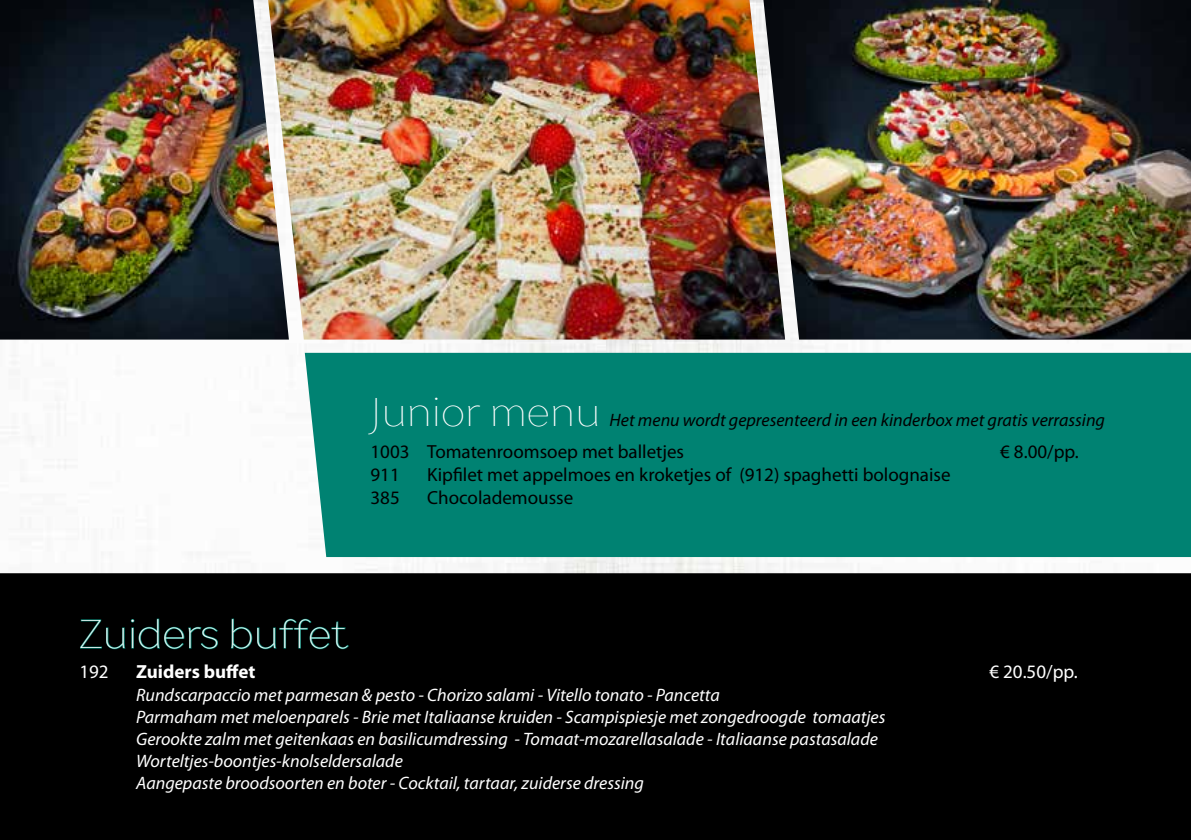
<style>
.page{position:relative;width:1191px;height:840px;background:#fff}
.page>*{position:absolute;margin:0;border:0;box-sizing:border-box;transform-origin:0 0}
.t1{font:40px "Drugs";color:#fff}
.t2{font:19px "Myriad Pro";color:#000}
.t3{font:19px "Myriad Pro";color:#fff}
.t4{font:700 19px "Myriad Pro";color:#fff}
.t5{font:italic 18px/22px "Myriad Pro";color:#fff}
.t6{font:italic 18px "Myriad Pro";color:#000}
</style>
<div class="page">
<img style="left:0;top:339px;width:1191px;height:234px">
<img style="left:289px;top:0;width:474px;height:339px">
<img style="left:0;top:0;width:289px;height:339px">
<img style="left:763px;top:0;width:428px;height:339px">
<div style="left:305px;top:352px;width:886px;height:204px;background:#008272"></div>
<div style="left:0;top:573px;width:1191px;height:266px;background:#000"></div>
<svg style="left:80px;top:618px;width:138px;height:31px"></svg>
<svg style="left:231px;top:618px;width:118px;height:31px"></svg>
<svg style="left:367px;top:397px;width:11px;height:38px"></svg>
<svg style="left:384px;top:404px;width:45px;height:24px"></svg>
<svg style="left:435px;top:397px;width:47px;height:31px"></svg>
<div style="left:492px;top:404px;width:80px;height:24px;background:#008272"></div>
<svg style="left:578px;top:405px;width:20px;height:23px"></svg>
<h1 class="t1" style="left:370px;top:386px;width:231px">Junior menu</h1>
<p class="t6" style="left:609px;top:410px;width:497px">Het menu wordt gepresenteerd in een kinderbox met gratis verrassing</p>
<p class="t2" style="left:370px;top:441px;width:315px">1003 Tomatenroomsoep met balletjes</p>
<p class="t2" style="left:1000px;top:441px;width:80px">€ 8.00/pp.</p>
<p class="t2" style="left:370px;top:464px;width:31px">911</p>
<p class="t2" style="left:427px;top:464px;width:525px">Kipfilet met appelmoes en kroketjes of (912) spaghetti bolognaise</p>
<p class="t2" style="left:370px;top:487px;width:31px">385</p>
<p class="t2" style="left:427px;top:487px;width:148px">Chocolademousse</p>
<h1 class="t1" style="left:79px;top:608px;width:270px">Zuiders buffet</h1>
<p class="t3" style="left:79px;top:661px;width:31px">192</p>
<p class="t4" style="left:136px;top:660px;width:121px">Zuiders buffet</p>
<p class="t3" style="left:989px;top:661px;width:90px">€ 20.50/pp.</p>
<p class="t5" style="left:136px;top:684px;width:751px">Rundscarpaccio met parmesan &amp; pesto - Chorizo salami - Vitello tonato - Pancetta<br>Parmaham met meloenparels - Brie met Italiaanse kruiden - Scampispiesje met zongedroogde tomaatjes Gerookte zalm met geitenkaas en basilicumdressing - Tomaat-mozarellasalade - Italiaanse pastasalade Worteltjes-boontjes-knolseldersalade<br>Aangepaste broodsoorten en boter - Cocktail, tartaar, zuiderse dressing</p>
</div>
